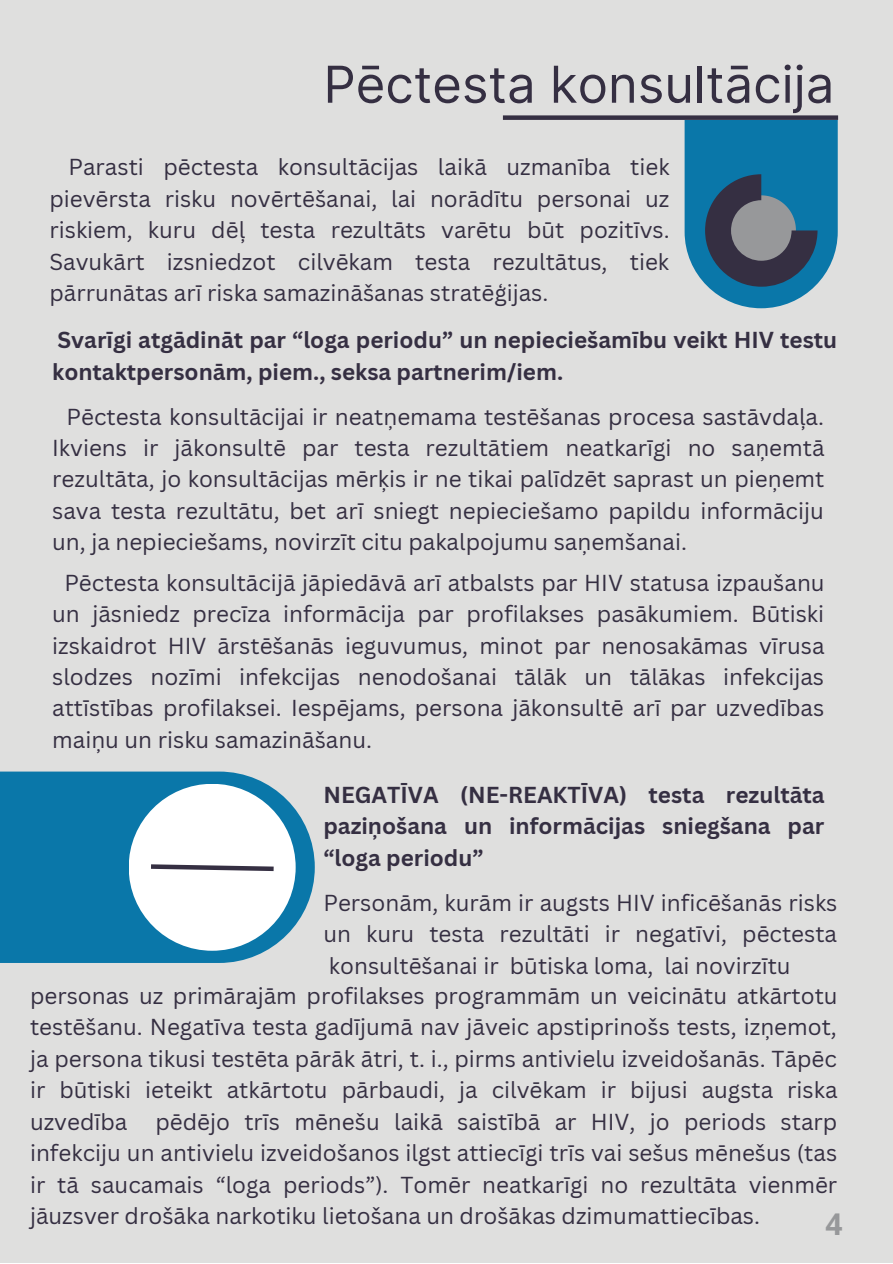
<style>
.page{position:relative;width:893px;height:1264px;background:#fff}
.page>*{position:absolute;margin:0;border:0;box-sizing:border-box;transform-origin:0 0}
.t1{font:50.85px "Inter";color:#352f42}
.t2{font:700 30px "Open Sans";color:#97989a}
.t3{font:22.5px/31.5px "Canva Sans";color:#352f42;text-align:justify}
.t4{font:700 22.5px/31.5px "Canva Sans";color:#352f42}
</style>
<div class="page">
<div style="left:0;top:0;width:892px;height:1262px;background:#dfdfde"></div>
<svg style="left:684px;top:120px;width:153px;height:188px;background:#2b87b1"></svg>
<svg style="left:705px;top:174px;width:112px;height:113px;background:#3e617a"></svg>
<div style="left:503px;top:115px;width:335px;height:5px;background:#352f42"></div>
<div style="left:0;top:771px;width:315px;height:191px;background:#0a77a9"></div>
<div style="left:129px;top:783px;width:166px;height:167px;background:#fff;border-radius:50%"></div>
<svg style="left:151px;top:864px;width:123px;height:8px"></svg>
<p class="t1" style="left:323px;top:54px;width:512px">Pēctesta konsultācija</p>
<p class="t3" style="left:49px;top:151px;width:621px;text-indent:19px">Parasti pēctesta konsultācijas laikā uzmanība tiek pievērsta risku novērtēšanai, lai norādītu personai uz riskiem, kuru dēļ testa rezultāts varētu būt pozitīvs.<br>Savukārt izsniedzot cilvēkam testa rezultātus, tiek pārrunātas arī riska samazināšanas stratēģijas.</p>
<p class="t4" style="left:52px;top:323px;width:786px">Svarīgi atgādināt par “loga periodu” un nepieciešamību veikt HIV testu kontaktpersonām, piem., seksa partnerim/iem.</p>
<p class="t3" style="left:52px;top:400px;width:773px;text-indent:14px">Pēctesta konsultācijai ir neatņemama testēšanas procesa sastāvdaļa.<br>Ikviens ir jākonsultē par testa rezultātiem neatkarīgi no saņemtā rezultāta, jo konsultācijas mērķis ir ne tikai palīdzēt saprast un pieņemt sava testa rezultātu, bet arī sniegt nepieciešamo papildu informāciju un, ja nepieciešams, novirzīt citu pakalpojumu saņemšanai.</p>
<p class="t3" style="left:52px;top:566px;width:774px;text-indent:12px">Pēctesta konsultācijā jāpiedāvā arī atbalsts par HIV statusa izpaušanu un jāsniedz precīza informācija par profilakses pasākumiem. Būtiski izskaidrot HIV ārstēšanās ieguvumus, minot par nenosakāmas vīrusa slodzes nozīmi infekcijas nenodošanai tālāk un tālākas infekcijas attīstības profilaksei. Iespējams, persona jākonsultē arī par uzvedības maiņu un risku samazināšanu.</p>
<p class="t4" style="left:323px;top:778px;width:502px;text-align:justify">NEGATĪVA (NE-REAKTĪVA) testa rezultāta paziņošana un informācijas sniegšana par “loga periodu”</p>
<p class="t3" style="left:323px;top:886px;width:515px">Personām, kurām ir augsts HIV inficēšanās risks un kuru testa rezultāti ir negatīvi, pēctesta konsultēšanai ir būtiska loma, lai novirzītu</p>
<p class="t3" style="left:30px;top:979px;width:809px">personas uz primārajām profilakses programmām un veicinātu atkārtotu testēšanu. Negatīva testa gadījumā nav jāveic apstiprinošs tests, izņemot, ja persona tikusi testēta pārāk ātri, t. i., pirms antivielu izveidošanās. Tāpēc ir būtiski ieteikt atkārtotu pārbaudi, ja cilvēkam ir bijusi augsta riska uzvedība pēdējo trīs mēnešu laikā saistībā ar HIV, jo periods starp infekciju un antivielu izveidošanos ilgst attiecīgi trīs vai sešus mēnešus (tas ir tā saucamais “loga periods”). Tomēr neatkarīgi no rezultāta vienmēr jāuzsver drošāka narkotiku lietošana un drošākas dzimumattiecības.</p>
<p class="t2" style="left:825px;top:1203px;width:19px">4</p>
</div>
